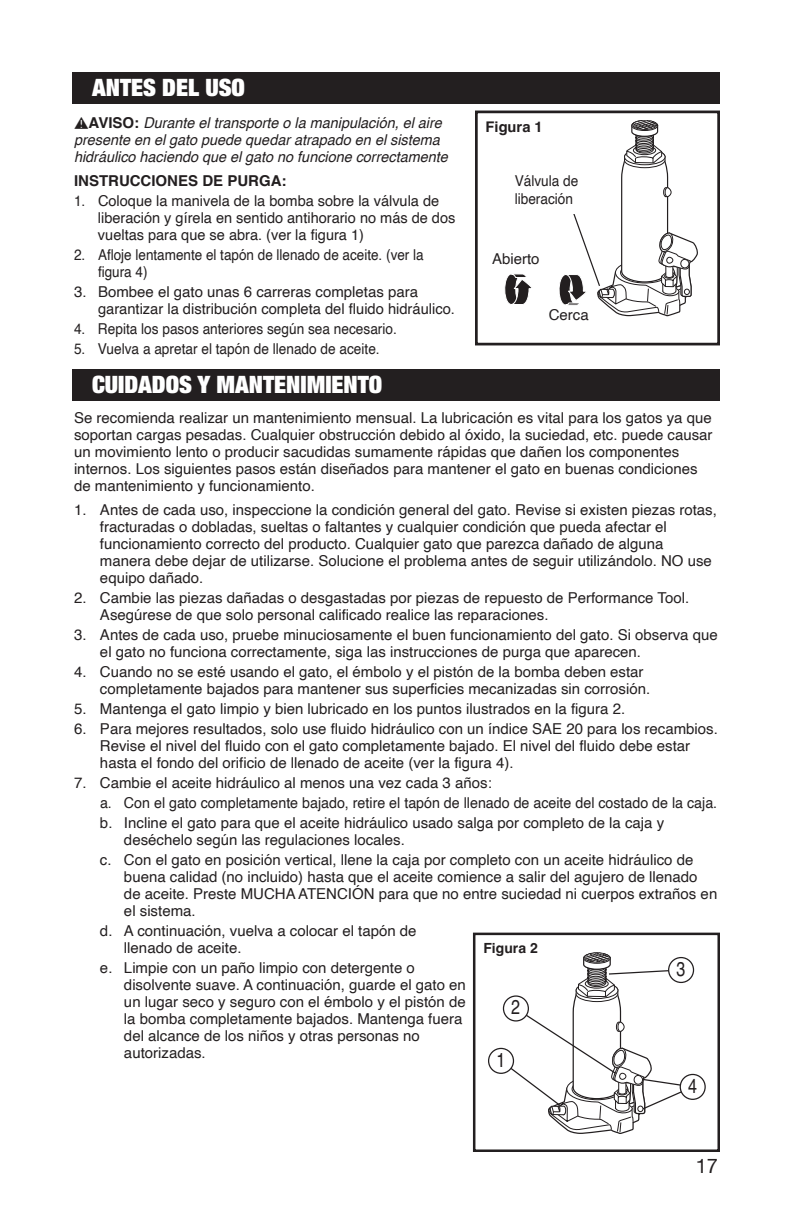
<style>
.page{position:relative;width:792px;height:1224px;background:#fff}
.page>*{position:absolute;margin:0;border:0;box-sizing:border-box;transform-origin:0 0}
.t1{font:900 condensed 24px "Helvetica Neue LT Std";color:#fff}
.t2{font:20px "Helvetica";color:#231f20;scale:.8 1}
.t3{font:20px "Helvetica Neue";color:#231f20}
.t4{font:19.6px/23.4px "Helvetica";color:#231f20;scale:.8 1}
.t5{font:15px/17px "Helvetica";color:#231f20}
.t6{font:15px/18px "Helvetica";color:#231f20;scale:.91 1}
.t7{font:italic 15px/17px "Helvetica";color:#231f20;text-align:center;scale:.96 1}
.t8{font:15px "Helvetica";color:#231f20;scale:.95 1}
.t9{font:700 15px "Helvetica";color:#231f20}
.t10{font:15px "Helvetica";color:#231f20;scale:.9 1}
.t11{font:700 14.6px "Helvetica";color:#231f20}
.t12{font:700 14px "Helvetica";color:#231f20}
.s1{font-weight:700;font-style:normal}
</style>
<div class="page">
<div style="left:72px;top:72px;width:648px;height:31px;background:#231f20"></div>
<div style="left:72px;top:369px;width:648px;height:31px;background:#231f20"></div>
<svg style="left:504px;top:274px;width:28px;height:31px"></svg>
<svg style="left:559px;top:120px;width:139px;height:197px"></svg>
<div style="left:475px;top:111px;width:245px;height:234px;border:3px solid #231f20"></div>
<div style="left:515px;top:174px;width:90px;height:40px;background:#fff"></div>
<div style="left:549px;top:309px;width:53px;height:19px;background:#fff"></div>
<div style="left:488px;top:1048px;width:26px;height:26px;border:1px solid #231f20;border-radius:50%"></div>
<svg style="left:499px;top:953px;width:195px;height:181px"></svg>
<div style="left:680px;top:1074px;width:25px;height:25px;background:#fff;border-radius:50%"></div>
<div style="left:680px;top:1074px;width:26px;height:26px;border:1px solid #231f20;border-radius:50%"></div>
<div style="left:473px;top:933px;width:247px;height:219px;border:3px solid #231f20"></div>
<p class="t1" style="left:92px;top:72px;width:154px">ANTES DEL USO</p>
<p class="t7" style="left:74px;top:115px;width:391px"><span class="s1">AVISO:</span> Durante el transporte o la manipulación, el aire presente en el gato puede quedar atrapado en el sistema hidráulico haciendo que el gato no funcione correctamente</p>
<p class="t9" style="left:74px;top:172px;width:214px">INSTRUCCIONES DE PURGA:</p>
<p class="t6" style="left:74px;top:192px;width:403px">1. Coloque la manivela de la bomba sobre la válvula de</p>
<p class="t5" style="left:98px;top:210px;width:359px">liberación y gírela en sentido antihorario no más de dos</p>
<p class="t5" style="left:98px;top:227px;width:268px">vueltas para que se abra. (ver la figura 1)</p>
<p class="t6" style="left:74px;top:246px;width:386px">2. Afloje lentamente el tapón de llenado de aceite. (ver la</p>
<p class="t10" style="left:98px;top:260px;width:57px">figura 4)</p>
<p class="t5" style="left:74px;top:284px;width:346px">3. Bombee el gato unas 6 carreras completas para</p>
<p class="t5" style="left:98px;top:301px;width:359px">garantizar la distribución completa del fluido hidráulico.</p>
<p class="t6" style="left:74px;top:320px;width:356px">4. Repita los pasos anteriores según sea necesario.</p>
<p class="t6" style="left:74px;top:340px;width:338px">5. Vuelva a apretar el tapón de llenado de aceite.</p>
<p class="t1" style="left:92px;top:369px;width:292px">CUIDADOS Y MANTENIMIENTO</p>
<p class="t11" style="left:486px;top:118px;width:59px">Figura 1</p>
<p class="t6" style="left:515px;top:172px;width:72px">Válvula de liberación</p>
<p class="t4" style="left:518px;top:171px;width:73px">Release<br>Valve</p>
<p class="t5" style="left:492px;top:250px;width:49px">Abierto</p>
<p class="t4" style="left:493px;top:248px;width:49px">Open</p>
<p class="t5" style="left:549px;top:307px;width:42px">Cerca</p>
<p class="t4" style="left:555px;top:306px;width:51px">Close</p>
<p class="t5" style="left:74px;top:409px;width:640px">Se recomienda realizar un mantenimiento mensual. La lubricación es vital para los gatos ya que soportan cargas pesadas. Cualquier obstrucción debido al óxido, la suciedad, etc. puede causar un movimiento lento o producir sacudidas sumamente rápidas que dañen los componentes internos. Los siguientes pasos están diseñados para mantener el gato en buenas condiciones de mantenimiento y funcionamiento.</p>
<p class="t5" style="left:74px;top:501px;width:644px">1. Antes de cada uso, inspeccione la condición general del gato. Revise si existen piezas rotas,</p>
<p class="t5" style="left:100px;top:518px;width:568px">fracturadas o dobladas, sueltas o faltantes y cualquier condición que pueda afectar el</p>
<p class="t5" style="left:100px;top:535px;width:565px">funcionamiento correcto del producto. Cualquier gato que parezca dañado de alguna</p>
<p class="t5" style="left:100px;top:552px;width:613px">manera debe dejar de utilizarse. Solucione el problema antes de seguir utilizándolo. NO use</p>
<p class="t5" style="left:100px;top:569px;width:105px">equipo dañado.</p>
<p class="t5" style="left:74px;top:589px;width:617px">2. Cambie las piezas dañadas o desgastadas por piezas de repuesto de Performance Tool.</p>
<p class="t5" style="left:100px;top:606px;width:450px">Asegúrese de que solo personal calificado realice las reparaciones.</p>
<p class="t5" style="left:74px;top:626px;width:645px">3. Antes de cada uso, pruebe minuciosamente el buen funcionamiento del gato. Si observa que</p>
<p class="t5" style="left:100px;top:643px;width:543px">el gato no funciona correctamente, siga las instrucciones de purga que aparecen.</p>
<p class="t5" style="left:74px;top:663px;width:571px">4. Cuando no se esté usando el gato, el émbolo y el pistón de la bomba deben estar</p>
<p class="t5" style="left:100px;top:680px;width:552px">completamente bajados para mantener sus superficies mecanizadas sin corrosión.</p>
<p class="t5" style="left:74px;top:700px;width:553px">5. Mantenga el gato limpio y bien lubricado en los puntos ilustrados en la figura 2.</p>
<p class="t5" style="left:74px;top:720px;width:645px">6. Para mejores resultados, solo use fluido hidráulico con un índice SAE 20 para los recambios.</p>
<p class="t5" style="left:100px;top:737px;width:592px">Revise el nivel del fluido con el gato completamente bajado. El nivel del fluido debe estar</p>
<p class="t5" style="left:100px;top:754px;width:415px">hasta el fondo del orificio de llenado de aceite (ver la figura 4).</p>
<p class="t5" style="left:74px;top:774px;width:419px">7. Cambie el aceite hidráulico al menos una vez cada 3 años:</p>
<p class="t8" style="left:100px;top:791px;width:651px">a. Con el gato completamente bajado, retire el tapón de llenado de aceite del costado de la caja.</p>
<p class="t5" style="left:100px;top:814px;width:566px">b. Incline el gato para que el aceite hidráulico usado salga por completo de la caja y</p>
<p class="t5" style="left:124px;top:831px;width:282px">deséchelo según las regulaciones locales.</p>
<p class="t5" style="left:100px;top:851px;width:595px">c. Con el gato en posición vertical, llene la caja por completo con un aceite hidráulico de</p>
<p class="t5" style="left:124px;top:868px;width:575px">buena calidad (no incluido) hasta que el aceite comience a salir del agujero de llenado</p>
<p class="t5" style="left:124px;top:885px;width:595px">de aceite. Preste MUCHA ATENCIÓN para que no entre suciedad ni cuerpos extraños en</p>
<p class="t5" style="left:124px;top:902px;width:73px">el sistema.</p>
<p class="t5" style="left:100px;top:922px;width:318px">d. A continuación, vuelva a colocar el tapón de</p>
<p class="t5" style="left:124px;top:939px;width:119px">llenado de aceite.</p>
<p class="t5" style="left:100px;top:959px;width:316px">e. Limpie con un paño limpio con detergente o</p>
<p class="t5" style="left:124px;top:976px;width:343px">disolvente suave. A continuación, guarde el gato en</p>
<p class="t5" style="left:124px;top:993px;width:343px">un lugar seco y seguro con el émbolo y el pistón de</p>
<p class="t5" style="left:124px;top:1010px;width:340px">la bomba completamente bajados. Mantenga fuera</p>
<p class="t5" style="left:124px;top:1027px;width:297px">del alcance de los niños y otras personas no</p>
<p class="t5" style="left:124px;top:1044px;width:83px">autorizadas.</p>
<p class="t12" style="left:483px;top:939px;width:56px">Figura 2</p>
<p class="t2" style="left:676px;top:952px;width:13px">3</p>
<p class="t2" style="left:511px;top:990px;width:13px">2</p>
<p class="t2" style="left:496px;top:1043px;width:13px">1</p>
<p class="t2" style="left:688px;top:1069px;width:13px">4</p>
<h2 class="t3" style="left:696px;top:1152px;width:24px">17</h2>
</div>
